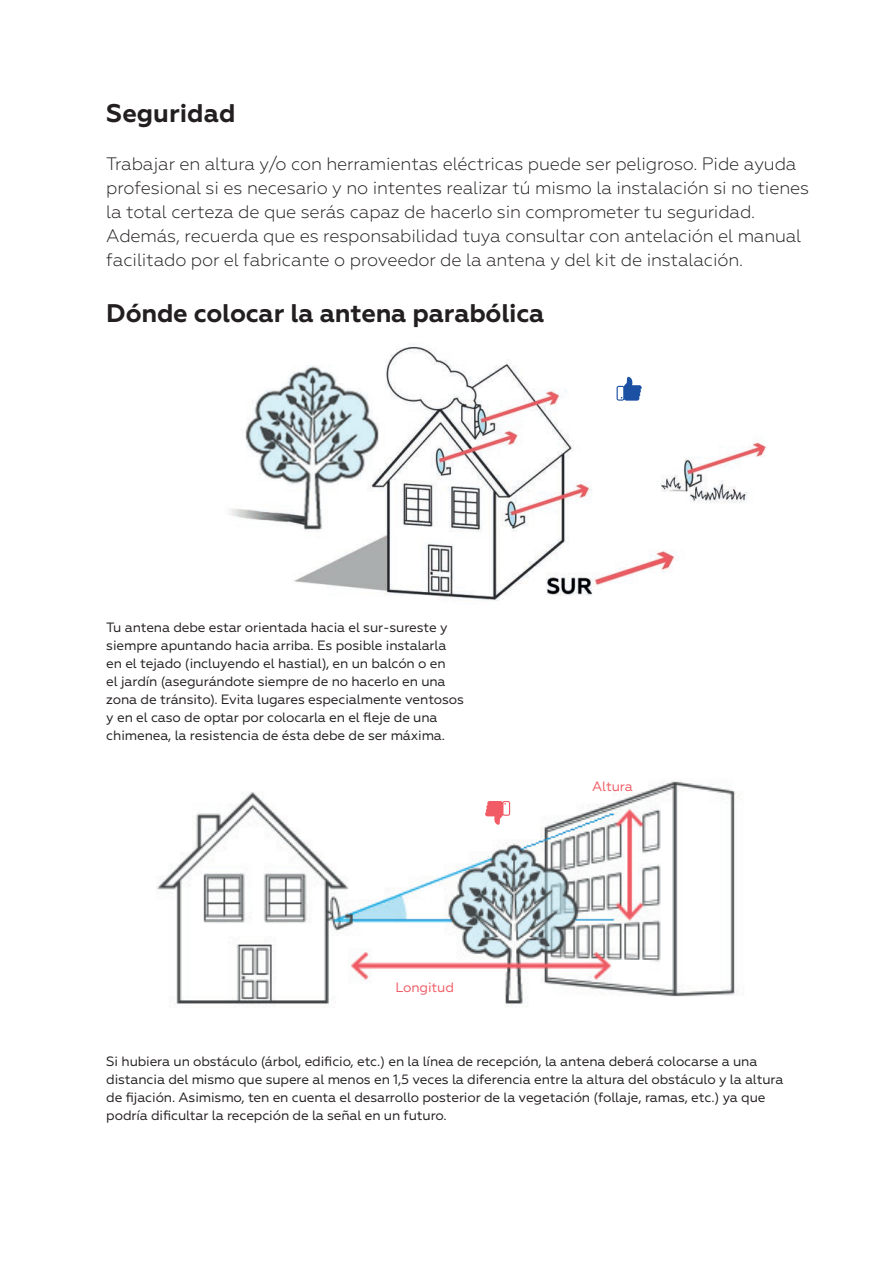
<style>
.page{position:relative;width:893px;height:1263px;background:#fff}
.page>*{position:absolute;margin:0;border:0;box-sizing:border-box;transform-origin:0 0}
.t1{font:700 25.5px "Geometria";letter-spacing:-.01em;color:#231f20}
.t2{font:300 18px/24px "Geometria";letter-spacing:-.01em;color:#231f20}
.t3{font:13.5px/18px "Geometria";letter-spacing:-.01em;color:#231f20}
.t4{font:13.5px "Geometria";letter-spacing:-.01em;color:#f05b64}
</style>
<div class="page">
<img style="left:229px;top:346px;width:537px;height:255px">
<img style="left:156px;top:781px;width:582px;height:225px">
<svg style="left:617px;top:386px;width:7px;height:15px"></svg>
<div style="left:618px;top:387px;width:5px;height:12px;background:#fff"></div>
<svg style="left:621px;top:377px;width:21px;height:24px"></svg>
<svg style="left:502px;top:801px;width:8px;height:15px"></svg>
<div style="left:503px;top:802px;width:6px;height:13px;background:#fff"></div>
<svg style="left:485px;top:801px;width:21px;height:24px"></svg>
<h1 class="t1" style="left:106px;top:98px;width:131px">Seguridad</h1>
<p class="t2" style="left:106px;top:152px;width:704px">Trabajar en altura y/o con herramientas eléctricas puede ser peligroso. Pide ayuda profesional si es necesario y no intentes realizar tú mismo la instalación si no tienes la total certeza de que serás capaz de hacerlo sin comprometer tu seguridad.<br>Además, recuerda que es responsabilidad tuya consultar con antelación el manual facilitado por el fabricante o proveedor de la antena y del kit de instalación.</p>
<h1 class="t1" style="left:106px;top:298px;width:440px">Dónde colocar la antena parabólica</h1>
<p class="t3" style="left:106px;top:618px;width:359px">Tu antena debe estar orientada hacia el sur-sureste y siempre apuntando hacia arriba. Es posible instalarla en el tejado (incluyendo el hastial), en un balcón o en<br>el jardín (asegurándote siempre de no hacerlo en una zona de tránsito). Evita lugares especialmente ventosos y en el caso de optar por colocarla en el fleje de una chimenea, la resistencia de ésta debe de ser máxima.</p>
<p class="t4" style="left:395px;top:980px;width:60px">Longitud</p>
<p class="t4" style="left:592px;top:778px;width:42px">Altura</p>
<p class="t3" style="left:106px;top:1052px;width:679px">Si hubiera un obstáculo (árbol, edificio, etc.) en la línea de recepción, la antena deberá colocarse a una distancia del mismo que supere al menos en 1,5 veces la diferencia entre la altura del obstáculo y la altura de fijación. Asimismo, ten en cuenta el desarrollo posterior de la vegetación (follaje, ramas, etc.) ya que podría dificultar la recepción de la señal en un futuro.</p>
</div>
